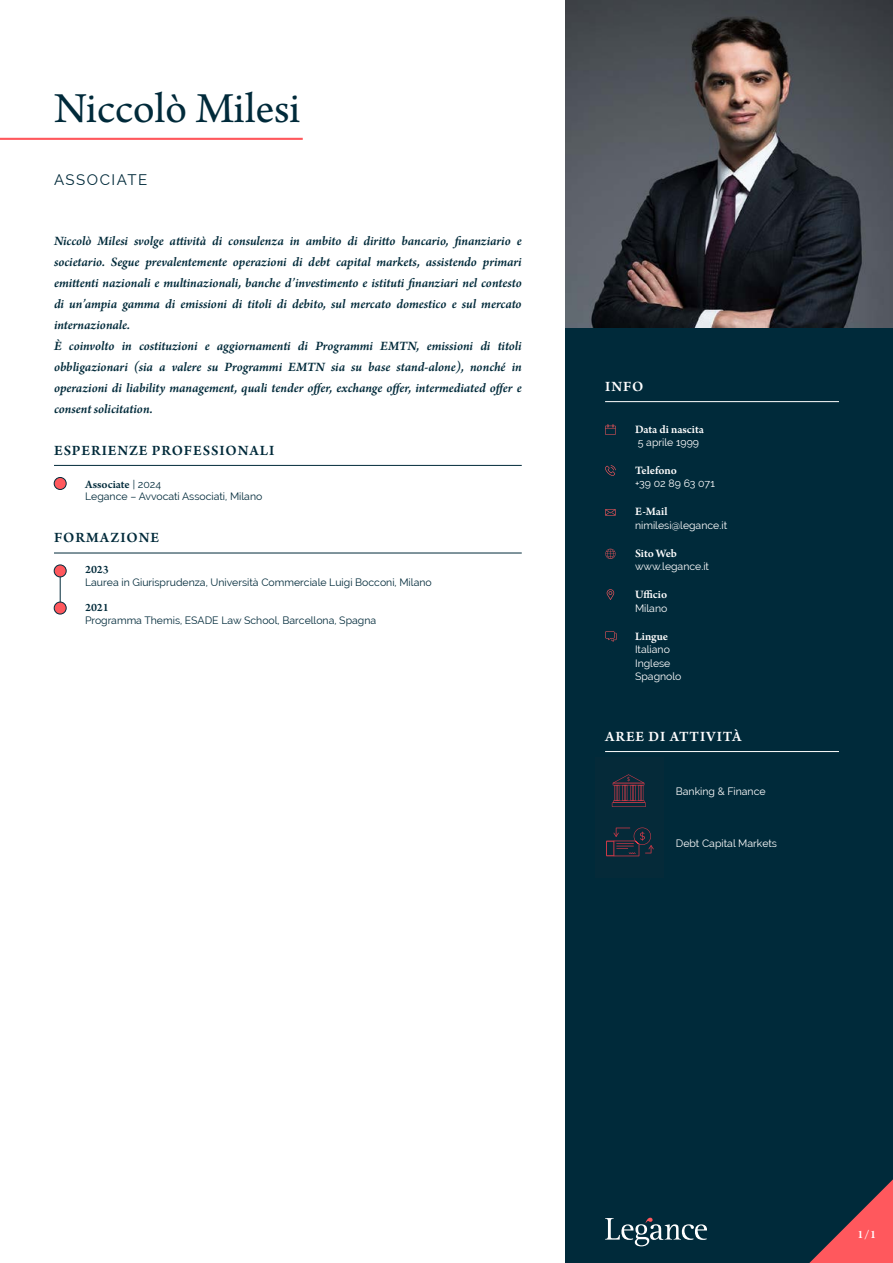
<style>
.page{position:relative;width:893px;height:1263px;background:#fff}
.page>*{position:absolute;margin:0;border:0;box-sizing:border-box;transform-origin:0 0}
.t1{font:45px "Arno Pro";letter-spacing:-.005em;color:#002a3a}
.t2{font:600 15px "Arno Pro";letter-spacing:.06em;color:#002a3a}
.t3{font:600 15px "Arno Pro";letter-spacing:.06em;color:#fff}
.t4{font:15px "Raleway";letter-spacing:.1em;color:#002a3a}
.t5{font:italic 600 13.5px/21px "Arno Pro";letter-spacing:-.005em;color:#002a3a}
.t6{font:600 12px "Arno Pro";color:#fff}
.t7{font:600 12px "Arno Pro";color:#002a3a}
.t8{font:10.5px "Raleway";color:#002a3a}
.t9{font:10.5px/13.5px "Raleway";color:#fff}
.s1{font-family:"Raleway";font-weight:400;font-size:10.5px}
</style>
<div class="page">
<hr style="left:54px;top:465px;width:468px;height:1px;background:#002a3a">
<div style="left:54px;top:477px;width:12px;height:12px;background:#ff585d;border-radius:50%"></div>
<div style="left:54px;top:477px;width:12px;height:13px;border:1px solid #002a3a;border-radius:50%"></div>
<div style="left:566px;top:0;width:327px;height:1263px;background:#002a3a"></div>
<svg style="left:605px;top:1218px;width:102px;height:28px"></svg>
<svg style="left:809px;top:1179px;width:84px;height:84px"></svg>
<hr style="left:0;top:138px;width:303px;height:2px;background:#ff585d">
<hr style="left:54px;top:553px;width:468px;height:1px;background:#002a3a">
<hr style="left:605px;top:401px;width:234px;height:1px;background:#fff">
<hr style="left:605px;top:751px;width:234px;height:1px;background:#fff">
<svg style="left:607px;top:589px;width:7px;height:11px"></svg>
<svg style="left:605px;top:509px;width:11px;height:7px"></svg>
<svg style="left:605px;top:465px;width:11px;height:11px"></svg>
<svg style="left:605px;top:549px;width:11px;height:10px"></svg>
<svg style="left:605px;top:424px;width:11px;height:11px"></svg>
<svg style="left:605px;top:631px;width:12px;height:11px"></svg>
<div style="left:595px;top:757px;width:69px;height:69px;background:#052a39"></div>
<svg style="left:613px;top:774px;width:32px;height:29px"></svg>
<img style="left:566px;top:0;width:327px;height:327px">
<div style="left:595px;top:809px;width:69px;height:69px;background:#052a39"></div>
<svg style="left:606px;top:827px;width:48px;height:29px"></svg>
<hr style="left:60px;top:571px;width:1px;height:36px;background:#002a3a">
<div style="left:54px;top:565px;width:12px;height:12px;background:#ff585d;border-radius:50%"></div>
<div style="left:54px;top:565px;width:12px;height:12px;border:1px solid #002a3a;border-radius:50%"></div>
<div style="left:54px;top:602px;width:12px;height:12px;background:#ff585d;border-radius:50%"></div>
<div style="left:54px;top:602px;width:12px;height:12px;border:1px solid #002a3a;border-radius:50%"></div>
<h1 class="t1" style="left:54px;top:83px;width:248px">Niccolò Milesi</h1>
<p class="t4" style="left:54px;top:171px;width:95px">ASSOCIATE</p>
<p class="t5" style="left:54px;top:231px;width:469px">Niccolò Milesi svolge attività di consulenza in ambito di diritto bancario, finanziario e societario. Segue prevalentemente operazioni di debt capital markets, assistendo primari emittenti nazionali e multinazionali, banche d’investimento e istituti finanziari nel contesto di un’ampia gamma di emissioni di titoli di debito, sul mercato domestico e sul mercato internazionale.<br>È coinvolto in costituzioni e aggiornamenti di Programmi EMTN, emissioni di titoli obbligazionari (sia a valere su Programmi EMTN sia su base stand-alone), nonché in operazioni di liability management, quali tender offer, exchange offer, intermediated offer e consent solicitation.</p>
<p class="t2" style="left:54px;top:441px;width:222px">ESPERIENZE PROFESSIONALI</p>
<p class="t7" style="left:85px;top:477px;width:78px">Associate <span class="s1">| 2024</span></p>
<p class="t8" style="left:85px;top:490px;width:179px">Legance – Avvocati Associati, Milano</p>
<p class="t2" style="left:54px;top:529px;width:106px">FORMAZIONE</p>
<p class="t7" style="left:85px;top:563px;width:25px">2023</p>
<p class="t8" style="left:85px;top:576px;width:348px">Laurea in Giurisprudenza, Università Commerciale Luigi Bocconi, Milano</p>
<p class="t7" style="left:85px;top:601px;width:25px">2021</p>
<p class="t8" style="left:85px;top:614px;width:293px">Programma Themis, ESADE Law School, Barcellona, Spagna</p>
<p class="t3" style="left:605px;top:378px;width:40px">INFO</p>
<p class="t6" style="left:635px;top:422px;width:70px">Data di nascita</p>
<p class="t9" style="left:638px;top:436px;width:63px">5 aprile 1999</p>
<p class="t6" style="left:635px;top:463px;width:43px">Telefono</p>
<p class="t9" style="left:635px;top:477px;width:81px">+39 02 89 63 071</p>
<p class="t6" style="left:635px;top:505px;width:34px">E-Mail</p>
<p class="t9" style="left:635px;top:518px;width:94px">nimilesi@legance.it</p>
<p class="t6" style="left:635px;top:546px;width:43px">Sito Web</p>
<p class="t9" style="left:635px;top:560px;width:76px">www.legance.it</p>
<p class="t6" style="left:635px;top:588px;width:34px">Ufficio</p>
<p class="t9" style="left:635px;top:601px;width:34px">Milano</p>
<p class="t6" style="left:635px;top:629px;width:35px">Lingue</p>
<p class="t9" style="left:635px;top:643px;width:48px">Italiano<br>Inglese<br>Spagnolo</p>
<p class="t3" style="left:605px;top:727px;width:138px">AREE DI ATTIVITÀ</p>
<p class="t9" style="left:676px;top:784px;width:91px">Banking &amp; Finance</p>
<p class="t9" style="left:676px;top:836px;width:103px">Debt Capital Markets</p>
<p class="t6" style="left:857px;top:1228px;width:20px">1/1</p>
</div>
